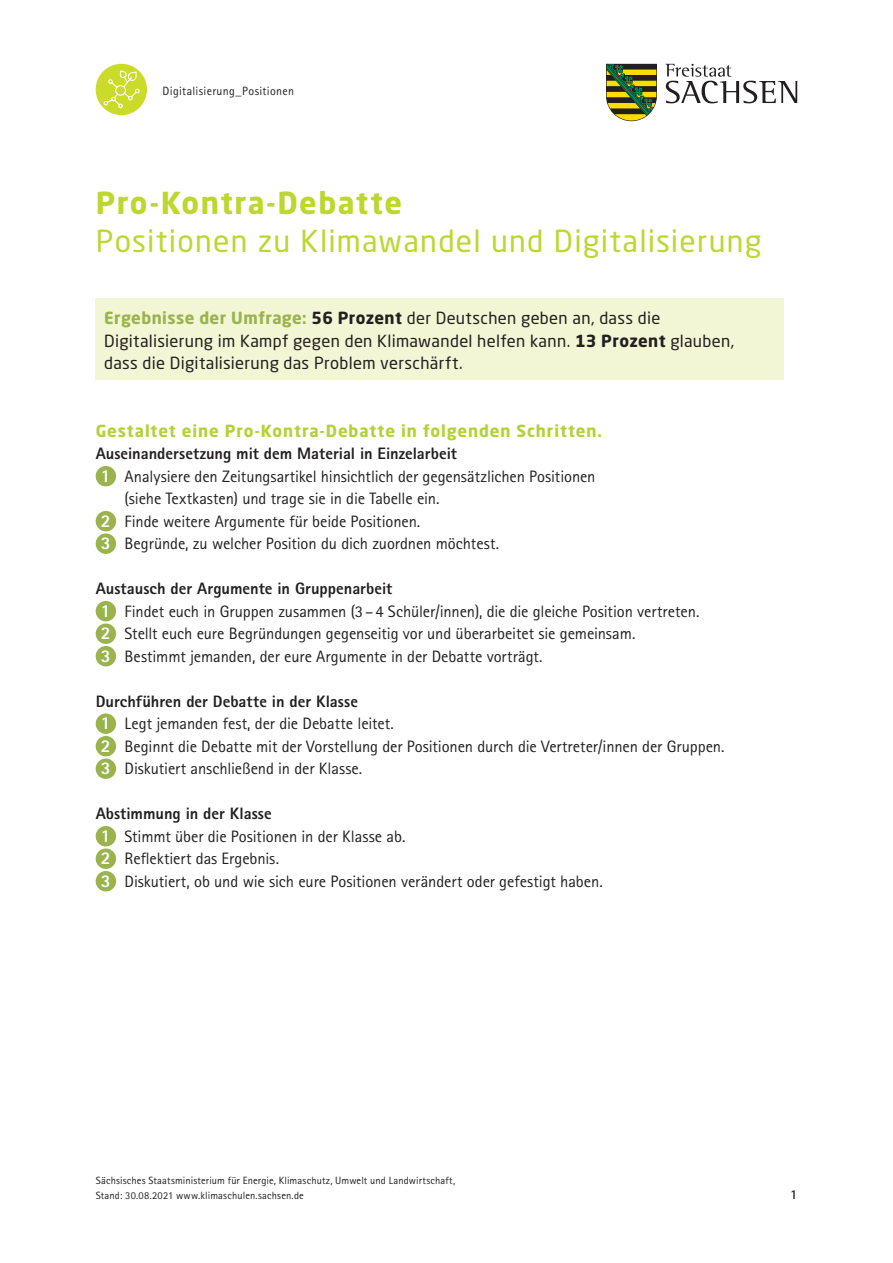
<style>
.page{position:relative;width:893px;height:1263px;background:#fff}
.page>*{position:absolute;margin:0;border:0;box-sizing:border-box;transform-origin:0 0}
.t1{font:30px "Neo Sans Pro";letter-spacing:.04em;color:#bed630}
.t2{font:700 30px "Neo Sans Pro";letter-spacing:.045em;color:#bed630}
.t3{font:16.5px/22.5px "Rotis Sans Serif Pro";letter-spacing:-.005em;color:#231f20}
.t4{font:16.5px/22.5px "Neo Sans Pro";letter-spacing:.02em;color:#231f20}
.t5{font:700 16.5px "Neo Sans Pro";letter-spacing:.055em;color:#b3d234}
.t6{font:800 16.5px "Rotis Sans Serif Pro";color:#231f20}
.t7{font:700 13.5px "Rotis Sans Serif Pro";color:#231f20}
.t8{font:12px "Rotis Sans Serif Pro";letter-spacing:.025em;color:#231f20}
.t9{font:10.5px/15px "Rotis Sans Serif Pro";letter-spacing:.015em;color:#231f20}
.s1{font-weight:700;color:#9ab34c}
.s2{font-weight:700}
.s3{font-weight:800;font-size:18px;color:#fff}
.s4{font-weight:800}
</style>
<div class="page">
<svg style="left:665px;top:64px;width:132px;height:39px"></svg>
<svg style="left:606px;top:64px;width:51px;height:57px;background:#767e32"></svg>
<div style="left:96px;top:64px;width:51px;height:51px;background:#cadb2a;border-radius:50%"></div>
<svg style="left:103px;top:69px;width:37px;height:40px"></svg>
<div style="left:96px;top:466px;width:20px;height:20px;background:#9ab34c;border-radius:50%"></div>
<div style="left:96px;top:511px;width:20px;height:20px;background:#9ab34c;border-radius:50%"></div>
<div style="left:96px;top:533px;width:20px;height:21px;background:#9ab34c;border-radius:50%"></div>
<div style="left:96px;top:601px;width:20px;height:20px;background:#9ab34c;border-radius:50%"></div>
<div style="left:96px;top:623px;width:20px;height:21px;background:#9ab34c;border-radius:50%"></div>
<div style="left:96px;top:646px;width:20px;height:20px;background:#9ab34c;border-radius:50%"></div>
<div style="left:96px;top:713px;width:20px;height:21px;background:#9ab34c;border-radius:50%"></div>
<div style="left:96px;top:736px;width:20px;height:20px;background:#9ab34c;border-radius:50%"></div>
<div style="left:96px;top:758px;width:20px;height:21px;background:#9ab34c;border-radius:50%"></div>
<div style="left:96px;top:826px;width:20px;height:20px;background:#9ab34c;border-radius:50%"></div>
<div style="left:96px;top:848px;width:20px;height:21px;background:#9ab34c;border-radius:50%"></div>
<div style="left:96px;top:871px;width:20px;height:20px;background:#9ab34c;border-radius:50%"></div>
<div style="left:96px;top:299px;width:688px;height:81px;background:#f2f6d5"></div>
<p class="t8" style="left:163px;top:83px;width:133px">Digitalisierung_Positionen</p>
<h1 class="t2" style="left:96px;top:184px;width:308px">Pro-Kontra-Debatte</h1>
<h1 class="t1" style="left:96px;top:222px;width:667px">Positionen zu Klimawandel und Digitalisierung</h1>
<p class="t4" style="left:104px;top:306px;width:632px"><span class="s1">Ergebnisse der Umfrage:</span> <span class="s2">56 Prozent</span> der Deutschen geben an, dass die<br>Digitalisierung im Kampf gegen den Klimawandel helfen kann. <span class="s2">13 Prozent</span> glauben, dass die Digitalisierung das Problem verschärft.</p>
<p class="t5" style="left:96px;top:420px;width:508px">Gestaltet eine Pro-Kontra-Debatte in folgenden Schritten.</p>
<p class="t6" style="left:96px;top:443px;width:363px">Auseinandersetzung mit dem Material in Einzelarbeit</p>
<p class="t3" style="left:101px;top:465px;width:496px"><span class="s3">1</span> Analysiere den Zeitungsartikel hinsichtlich der gegensätzlichen Positionen</p>
<p class="t3" style="left:125px;top:487px;width:316px">(siehe Textkasten) und trage sie in die Tabelle ein.</p>
<p class="t3" style="left:101px;top:510px;width:321px"><span class="s3">2</span> Finde weitere Argumente für beide Positionen.</p>
<p class="t3" style="left:101px;top:532px;width:400px"><span class="s3">3</span> Begründe, zu welcher Position du dich zuordnen möchtest.</p>
<p class="t3" style="left:101px;top:577px;width:600px;text-indent:-5px"><span class="s4">Austausch der Argumente in Gruppenarbeit<br></span><span class="s3">1</span> Findet euch in Gruppen zusammen (3–4 Schüler/innen), die die gleiche Position vertreten.<br><span class="s3">2</span> Stellt euch eure Begründungen gegenseitig vor und überarbeitet sie gemeinsam.<br><span class="s3">3</span> Bestimmt jemanden, der eure Argumente in der Debatte vorträgt.</p>
<p class="t3" style="left:101px;top:690px;width:625px;text-indent:-5px"><span class="s4">Durchführen der Debatte in der Klasse<br></span><span class="s3">1</span> Legt jemanden fest, der die Debatte leitet.<br><span class="s3">2</span> Beginnt die Debatte mit der Vorstellung der Positionen durch die Vertreter/innen der Gruppen.<br><span class="s3">3</span> Diskutiert anschließend in der Klasse.</p>
<p class="t3" style="left:101px;top:802px;width:503px;text-indent:-5px"><span class="s4">Abstimmung in der Klasse<br></span><span class="s3">1</span> Stimmt über die Positionen in der Klasse ab.<br><span class="s3">2</span> Reflektiert das Ergebnis.<br><span class="s3">3</span> Diskutiert, ob und wie sich eure Positionen verändert oder gefestigt haben.</p>
<p class="t9" style="left:96px;top:1173px;width:361px">Sächsisches Staatsministerium für Energie, Klimaschutz, Umwelt und Landwirtschaft,<br>Stand: 30.08.2021 www.klimaschulen.sachsen.de</p>
<p class="t7" style="left:790px;top:1186px;width:9px">1</p>
</div>
